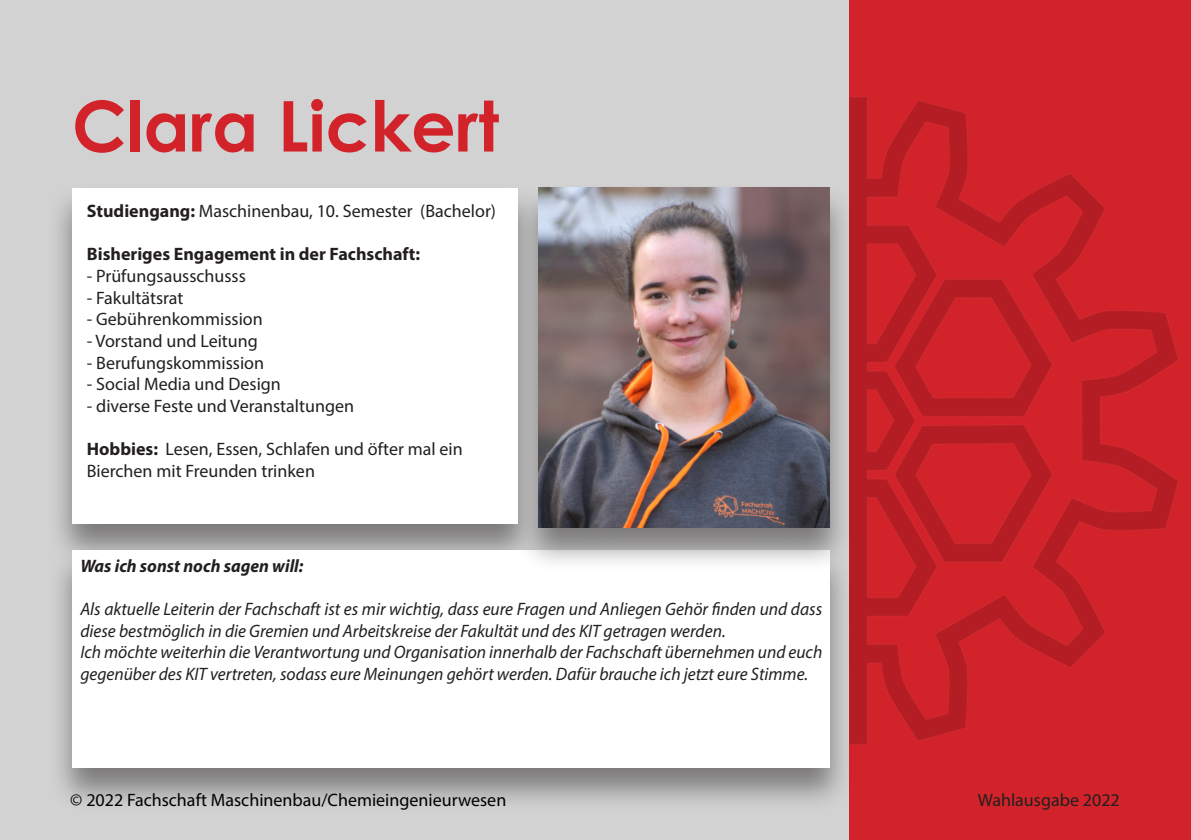
<style>
.page{position:relative;width:1191px;height:840px;background:#fff}
.page>*{position:absolute;margin:0;border:0;box-sizing:border-box;transform-origin:0 0}
.Standardtext{font:700 70px "Century Gothic";color:#d2232a}
.Standardtext-2{font:italic 18px/21.6px "Myriad Pro";color:#231f20}
.Standardtext-3{font:18px "Myriad Pro";color:#231f20}
.t1{font:18px "Myriad Pro";color:#000}
.Standardtext-4{font:700 18px "Myriad Pro";color:#231f20}
.Standardtext-5{font:italic 700 18px "Myriad Pro";color:#231f20}
.s1{font-weight:700}
</style>
<div class="page">
<img style="left:849px;top:0;width:342px;height:839px">
<div style="left:0;top:0;width:849px;height:839px;background:#d2d2d2"></div>
<div style="left:47px;top:183px;width:495px;height:386px;background:#231f20;opacity:.5"></div>
<div style="left:72px;top:188px;width:445px;height:335px;background:#fff"></div>
<div style="left:48px;top:545px;width:806px;height:267px;background:#231f20;opacity:.5"></div>
<div style="left:73px;top:550px;width:757px;height:217px;background:#fff"></div>
<div style="left:514px;top:183px;width:341px;height:389px;background:#231f20;opacity:.5"></div>
<img style="left:539px;top:188px;width:291px;height:339px">
<p class="Standardtext" style="left:72px;top:73px;width:428px">Clara Lickert</p>
<p class="Standardtext-3" style="left:87px;top:200px;width:411px"><span class="s1">Studiengang:</span> Maschinenbau, 10. Semester (Bachelor)</p>
<p class="Standardtext-4" style="left:87px;top:242px;width:335px">Bisheriges Engagement in der Fachschaft:</p>
<p class="Standardtext-3" style="left:87px;top:265px;width:160px">- Prüfungsausschusss</p>
<p class="Standardtext-3" style="left:87px;top:286px;width:98px">- Fakultätsrat</p>
<p class="Standardtext-3" style="left:87px;top:308px;width:177px">- Gebührenkommission</p>
<p class="Standardtext-3" style="left:87px;top:329px;width:172px">- Vorstand und Leitung</p>
<p class="Standardtext-3" style="left:87px;top:351px;width:179px">- Berufungskommission</p>
<p class="Standardtext-3" style="left:87px;top:373px;width:195px">- Social Media und Design</p>
<p class="Standardtext-3" style="left:87px;top:394px;width:269px">- diverse Feste und Veranstaltungen</p>
<p class="Standardtext-3" style="left:87px;top:437px;width:377px"><span class="s1">Hobbies:</span> Lesen, Essen, Schlafen und öfter mal ein</p>
<p class="Standardtext-3" style="left:87px;top:459px;width:230px">Bierchen mit Freunden trinken</p>
<p class="Standardtext-5" style="left:80px;top:553px;width:225px">Was ich sonst noch sagen will:</p>
<p class="Standardtext-2" style="left:80px;top:597px;width:743px">Als aktuelle Leiterin der Fachschaft ist es mir wichtig, dass eure Fragen und Anliegen Gehör finden und dass diese bestmöglich in die Gremien und Arbeitskreise der Fakultät und des KIT getragen werden.</p>
<p class="Standardtext-2" style="left:80px;top:640px;width:743px">Ich möchte weiterhin die Verantwortung und Organisation innerhalb der Fachschaft übernehmen und euch gegenüber des KIT vertreten, sodass eure Meinungen gehört werden. Dafür brauche ich jetzt eure Stimme.</p>
<p class="t1" style="left:70px;top:788px;width:437px">© 2022 Fachschaft Maschinenbau/Chemieingenieurwesen</p>
<p class="Standardtext-3" style="left:977px;top:788px;width:144px">Wahlausgabe 2022</p>
</div>
